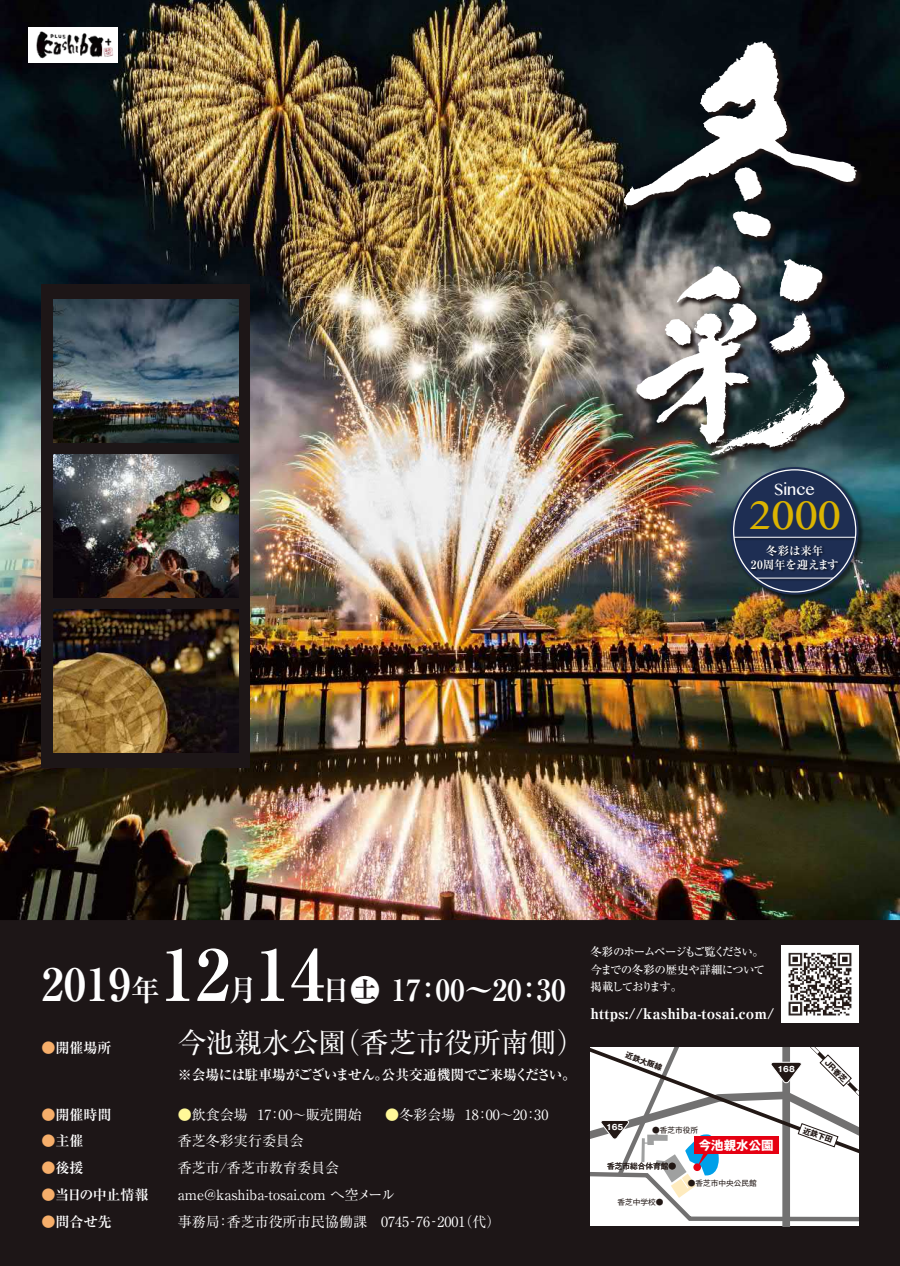
<style>
.page{position:relative;width:900px;height:1266px;background:#fff}
.page>*{position:absolute;margin:0;border:0;box-sizing:border-box;transform-origin:0 0}
.t1{font:700 70.2px "Ryumin Pro";color:#fff}
.t2{font:47.25px "Khmer MN";color:#dbb400}
.t3{font:700 44.7px "Ryumin Pro";color:#fff}
.t4{font:700 29.4px "Ryumin Pro";color:#fff}
.t5{font:28.05px "Ryumin Pro";color:#fff}
.t6{font:19.2px "Khmer MN";color:#fff}
.t7{font:800 14.7px "Ryumin Pro";color:#fff}
.t8{font:14.1px "Ryumin Pro";color:#fff}
.t9{font:700 14.1px "Ryumin Pro";letter-spacing:-.03em;color:#fff}
.t10{font:700 14.1px "Ryumin Pro";color:#fff}
.t11{font:700 14.1px "Ryumin Pro";letter-spacing:-.04em;color:#fff}
.t12{font:700 12.45px "Gothic MB101 Pro";color:#fff}
.t13{font:500 11.55px/17.9px "Ryumin Pro";letter-spacing:-.095em;color:#fff;text-align:justify}
.t14{font:700 11.55px/14.1px "Ryumin Pro";letter-spacing:-.01em;color:#fff;text-align:center}
.t15{font:7.65px "Gothic MB101 Pro";color:#221815}
.t16{font:700 7.65px "Gothic MB101 Pro";color:#221815}
.t17{font:700 7.65px "Gothic MB101 Pro";color:#fff}
.s1{font-size:29.4px}
.s2{font-weight:800;font-stretch:expanded;color:#f6ae6a}
.s3{font-weight:800}
.s4{font-weight:800;color:#fff899}
.s5{color:#fff899}
</style>
<div class="page">
<div style="left:0;top:920px;width:899px;height:346px;background:#1d1617"></div>
<img style="left:0;top:0;width:899px;height:920px">
<div style="left:782px;top:1047px;width:7px;height:179px;background:#727171"></div>
<svg style="left:590px;top:1047px;width:268px;height:176px;background:#e3dcdd"></svg>
<img style="left:781px;top:945px;width:77px;height:77px">
<div style="left:41px;top:284px;width:209px;height:483px;background:#1d1617"></div>
<img style="left:53px;top:454px;width:185px;height:143px">
<img style="left:53px;top:609px;width:185px;height:143px">
<img style="left:53px;top:299px;width:185px;height:143px">
<img style="left:622px;top:40px;width:243px;height:206px">
<svg style="left:623px;top:41px;width:233px;height:196px"></svg>
<img style="left:634px;top:258px;width:219px;height:209px">
<svg style="left:635px;top:259px;width:209px;height:199px"></svg>
<div style="left:29px;top:27px;width:89px;height:36px;background:#fff"></div>
<img style="left:36px;top:31px;width:77px;height:28px">
<img style="left:729px;top:466px;width:135px;height:135px">
<img style="left:856px;top:535px;width:2px;height:6px">
<svg style="left:732px;top:469px;width:124px;height:123px;background:#2c3d59"></svg>
<h3 class="t6" style="left:774px;top:477px;width:42px">Since</h3>
<h2 class="t2" style="left:748px;top:485px;width:94px">2000</h2>
<p class="t14" style="left:750px;top:542px;width:89px">冬彩は来年<br>20周年を迎えます</p>
<h1 class="t1" style="left:160px;top:919px;width:166px">12 14</h1>
<h3 class="t3" style="left:41px;top:948px;width:120px">2019<span class="s1">年</span></h3>
<h3 class="t4" style="left:228px;top:966px;width:31px">月</h3>
<h3 class="t4" style="left:321px;top:966px;width:246px">日土 17：00～20：30</h3>
<p class="t10" style="left:41px;top:1036px;width:72px"><span class="s2">●</span>開催場所</p>
<h3 class="t5" style="left:178px;top:1020px;width:408px">今池親水公園（香芝市役所南側）</h3>
<p class="t9" style="left:178px;top:1063px;width:400px">※会場には駐車場がございません。公共交通機関でご来場ください。</p>
<p class="t10" style="left:41px;top:1103px;width:86px"><span class="s2">●</span>開催時間<span class="s3">　</span></p>
<p class="t8" style="left:178px;top:1103px;width:185px"><span class="s4">●</span>飲食会場 17：00～販売開始</p>
<p class="t8" style="left:385px;top:1103px;width:164px"><span class="s5">●</span>冬彩会場 18：00～20：30</p>
<p class="t10" style="left:41px;top:1130px;width:44px"><span class="s2">●</span>主催</p>
<p class="t8" style="left:178px;top:1130px;width:128px">香芝冬彩実行委員会</p>
<p class="t10" style="left:41px;top:1156px;width:44px"><span class="s2">●</span>後援</p>
<p class="t8" style="left:178px;top:1156px;width:163px">香芝市/香芝市教育委員会</p>
<p class="t11" style="left:41px;top:1183px;width:109px"><span class="s2">●</span>当日の中止情報</p>
<p class="t8" style="left:178px;top:1183px;width:219px">ame@kashiba-tosai.com へ空メール</p>
<p class="t10" style="left:41px;top:1210px;width:72px"><span class="s2">●</span>問合せ先</p>
<p class="t8" style="left:178px;top:1210px;width:324px">事務局：香芝市役所市民協働課　0745‐76‐2001（代）</p>
<p class="t13" style="left:590px;top:941px;width:176px">冬彩のホームページもご覧ください。今までの冬彩の歴史や詳細について掲載しております。</p>
<p class="t7" style="left:590px;top:1001px;width:185px">https://kashiba-tosai.com/</p>
<p class="t16" style="left:628px;top:1048px;width:40px;rotate:20deg">近鉄大阪線</p>
<p class="t17" style="left:777px;top:1063px;width:19px">168</p>
<p class="t16" style="left:830px;top:1056px;width:29px;rotate:45deg">JR香芝</p>
<p class="t17" style="left:606px;top:1120px;width:19px">165</p>
<p class="t15" style="left:652px;top:1124px;width:48px">●香芝市役所</p>
<p class="t12" style="left:698px;top:1135px;width:76px">今池親水公園</p>
<p class="t15" style="left:607px;top:1159px;width:71px">香芝市総合体育館●</p>
<p class="t15" style="left:617px;top:1195px;width:48px">香芝中学校●</p>
<p class="t15" style="left:687px;top:1177px;width:71px">●香芝市中央公民館</p>
<p class="t16" style="left:805px;top:1124px;width:32px;rotate:20deg">近鉄下田</p>
</div>
